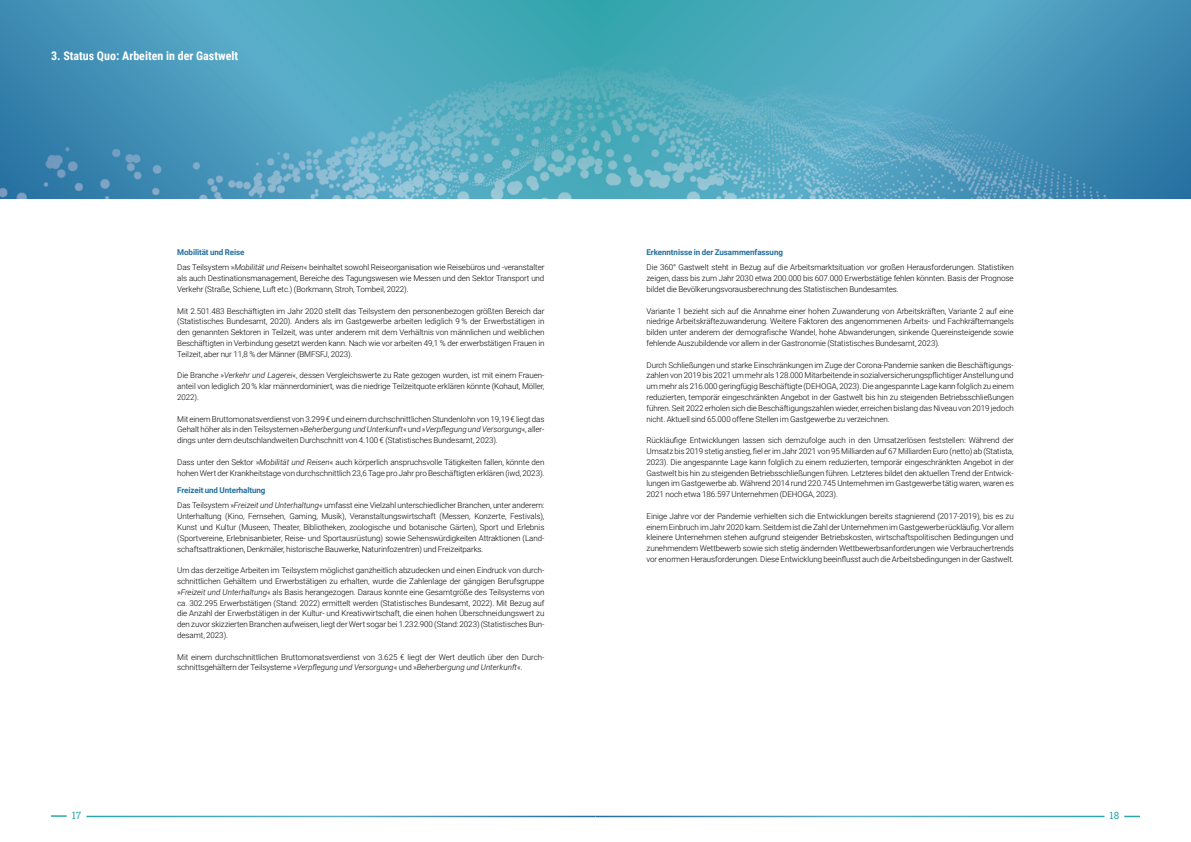
<style>
.page{position:relative;width:1191px;height:842px;background:#fff}
.page>*{position:absolute;margin:0;border:0;box-sizing:border-box;transform-origin:0 0}
.t1{font:700 12px "Roboto Condensed";color:#fff}
.t2{font:10px "Roboto Slab";color:#2ca5aa}
.t3{font:300 8px/10.8px "Roboto";letter-spacing:-.01em;color:#000;text-align:justify}
.t4{font:700 8px "Roboto";letter-spacing:-.01em;color:#236f9f}
.s1{font-weight:700;color:#236f9f}
.s2{font-style:italic}
</style>
<div class="page">
<img style="left:0;top:0;width:1191px;height:198px">
<svg style="left:1124px;top:816px;width:16px;height:1px"></svg>
<svg style="left:51px;top:815px;width:16px;height:2px"></svg>
<h1 class="t1" style="left:51px;top:47px;width:189px">3. Status Quo: Arbeiten in der Gastwelt</h1>
<p class="t3" style="left:177px;top:245px;width:369px;line-height:14.9px"><span class="s1">Mobilität und Reise<br></span>Das Teilsystem »<span class="s2">Mobilität und Reisen</span>« beinhaltet sowohl Reiseorganisation wie Reisebüros und -veranstalter</p>
<p class="t3" style="left:177px;top:273px;width:369px">als auch Destinationsmanagement, Bereiche des Tagungswesen wie Messen und den Sektor Transport und<br>Verkehr (Straße, Schiene, Luft etc.) (Borkmann, Stroh, Tombeil, 2022).</p>
<p class="t3" style="left:177px;top:305px;width:369px">Mit 2.501.483 Beschäftigten im Jahr 2020 stellt das Teilsystem den personenbezogen größten Bereich dar (Statistisches Bundesamt, 2020). Anders als im Gastgewerbe arbeiten lediglich 9 % der Erwerbstätigen in den genannten Sektoren in Teilzeit, was unter anderem mit dem Verhältnis von männlichen und weiblichen Beschäftigten in Verbindung gesetzt werden kann. Nach wie vor arbeiten 49,1 % der erwerbstätigen Frauen in Teilzeit, aber nur 11,8 % der Männer (BMFSFJ, 2023).</p>
<p class="t3" style="left:177px;top:370px;width:369px">Die Branche »<span class="s2">Verkehr und Lagerei</span>«, dessen Vergleichswerte zu Rate gezogen wurden, ist mit einem Frauen&shy;anteil von lediglich 20 % klar männerdominiert, was die niedrige Teilzeitquote erklären könnte (Kohaut, Möller, 2022).</p>
<p class="t3" style="left:177px;top:413px;width:369px">Mit einem Bruttomonatsverdienst von 3.299 € und einem durchschnittlichen Stundenlohn von 19,19 € liegt das Gehalt höher als in den Teilsystemen »<span class="s2">Beherbergung und Unterkunft</span>« und »<span class="s2">Verpflegung und Versorgung</span>«, aller&shy;dings unter dem deutschlandweiten Durchschnitt von 4.100 € (Statistisches Bundesamt, 2023).</p>
<p class="t3" style="left:177px;top:456px;width:369px">Dass unter den Sektor »<span class="s2">Mobilität und Reisen</span>« auch körperlich anspruchsvolle Tätigkeiten fallen, könnte den hohen Wert der Krankheitstage von durchschnittlich 23,6 Tage pro Jahr pro Beschäftigten erklären (iwd, 2023).</p>
<p class="t3" style="left:177px;top:483px;width:369px;line-height:14.9px"><span class="s1">Freizeit und Unterhaltung<br></span>Das Teilsystem »<span class="s2">Freizeit und Unterhaltung</span>« umfasst eine Vielzahl unterschiedlicher Branchen, unter anderem:</p>
<p class="t3" style="left:177px;top:511px;width:369px">Unterhaltung (Kino, Fernsehen, Gaming, Musik), Veranstaltungswirtschaft (Messen, Konzerte, Festivals), Kunst und Kultur (Museen, Theater, Bibliotheken, zoologische und botanische Gärten), Sport und Erlebnis (Sportvereine, Erlebnisanbieter, Reise- und Sportausrüstung) sowie Sehenswürdigkeiten Attraktionen (Land&shy;schaftsattraktionen, Denkmäler, historische Bauwerke, Naturinfozentren) und Freizeitparks.</p>
<p class="t3" style="left:177px;top:565px;width:369px">Um das derzeitige Arbeiten im Teilsystem möglichst ganzheitlich abzudecken und einen Eindruck von durch&shy;schnittlichen Gehältern und Erwerbstätigen zu erhalten, wurde die Zahlenlage der gängigen Berufsgruppe »<span class="s2">Freizeit und Unterhaltung</span>« als Basis herangezogen. Daraus konnte eine Gesamtgröße des Teilsystems von ca. 302.295 Erwerbstätigen (Stand: 2022) ermittelt werden (Statistisches Bundesamt, 2022). Mit Bezug auf die Anzahl der Erwerbstätigen in der Kultur- und Kreativwirtschaft, die einen hohen Überschneidungswert zu den zuvor skizzierten Branchen aufweisen, liegt der Wert sogar bei 1.232.900 (Stand: 2023) (Statistisches Bun&shy;desamt, 2023).</p>
<p class="t3" style="left:177px;top:651px;width:369px">Mit einem durchschnittlichen Bruttomonatsverdienst von 3.625 € liegt der Wert deutlich über den Durch&shy;schnittsgehältern der Teilsysteme »<span class="s2">Verpflegung und Versorgung</span>« und »<span class="s2">Beherbergung und Unterkunft</span>«.</p>
<p class="t4" style="left:646px;top:247px;width:138px">Erkenntnisse in der Zusammenfassung</p>
<p class="t3" style="left:646px;top:262px;width:369px">Die 360° Gastwelt steht in Bezug auf die Arbeitsmarktsituation vor großen Herausforderungen. Statistiken zeigen, dass bis zum Jahr 2030 etwa 200.000 bis 607.000 Erwerbstätige fehlen könnten. Basis der Prognose bildet die Bevölkerungsvorausberechnung des Statistischen Bundesamtes.</p>
<p class="t3" style="left:646px;top:305px;width:369px">Variante 1 bezieht sich auf die Annahme einer hohen Zuwanderung von Arbeitskräften, Variante 2 auf eine niedrige Arbeitskräftezuwanderung. Weitere Faktoren des angenommenen Arbeits- und Fachkräftemangels bilden unter anderem der demografische Wandel, hohe Abwanderungen, sinkende Quereinsteigende sowie fehlende Auszubildende vor allem in der Gastronomie (Statistisches Bundesamt, 2023).</p>
<p class="t3" style="left:646px;top:359px;width:369px">Durch Schließungen und starke Einschränkungen im Zuge der Corona-Pandemie sanken die Beschäftigungs&shy;zahlen von 2019 bis 2021 um mehr als 128.000 Mitarbeitende in sozialversicherungspflichtiger Anstellung und um mehr als 216.000 geringfügig Beschäftigte (DEHOGA, 2023). Die angespannte Lage kann folglich zu einem reduzierten, temporär eingeschränkten Angebot in der Gastwelt bis hin zu steigenden Betriebsschließungen führen. Seit 2022 erholen sich die Beschäftigungszahlen wieder, erreichen bislang das Niveau von 2019 jedoch nicht. Aktuell sind 65.000 offene Stellen im Gastgewerbe zu verzeichnen.</p>
<p class="t3" style="left:646px;top:435px;width:369px">Rückläufige Entwicklungen lassen sich demzufolge auch in den Umsatzerlösen feststellen: Während der Umsatz bis 2019 stetig anstieg, fiel er im Jahr 2021 von 95 Milliarden auf 67 Milliarden Euro (netto) ab (Statista, 2023). Die angespannte Lage kann folglich zu einem reduzierten, temporär eingeschränkten Angebot in der Gastwelt bis hin zu steigenden Betriebsschließungen führen. Letzteres bildet den aktuellen Trend der Entwick&shy;lungen im Gastgewerbe ab. Während 2014 rund 220.745 Unternehmen im Gastgewerbe tätig waren, waren es 2021 noch etwa 186.597 Unternehmen (DEHOGA, 2023).</p>
<p class="t3" style="left:646px;top:510px;width:369px">Einige Jahre vor der Pandemie verhielten sich die Entwicklungen bereits stagnierend (2017-2019), bis es zu einem Einbruch im Jahr 2020 kam. Seitdem ist die Zahl der Unternehmen im Gastgewerbe rückläufig. Vor allem kleinere Unternehmen stehen aufgrund steigender Betriebskosten, wirtschaftspolitischen Bedingungen und zunehmendem Wettbewerb sowie sich stetig ändernden Wettbewerbsanforderungen wie Verbrauchertrends vor enormen Herausforderungen. Diese Entwicklung beeinflusst auch die Arbeitsbedingungen in der Gastwelt.</p>
<p class="t2" style="left:72px;top:809px;width:11px">17</p>
<p class="t2" style="left:1109px;top:809px;width:11px">18</p>
</div>
